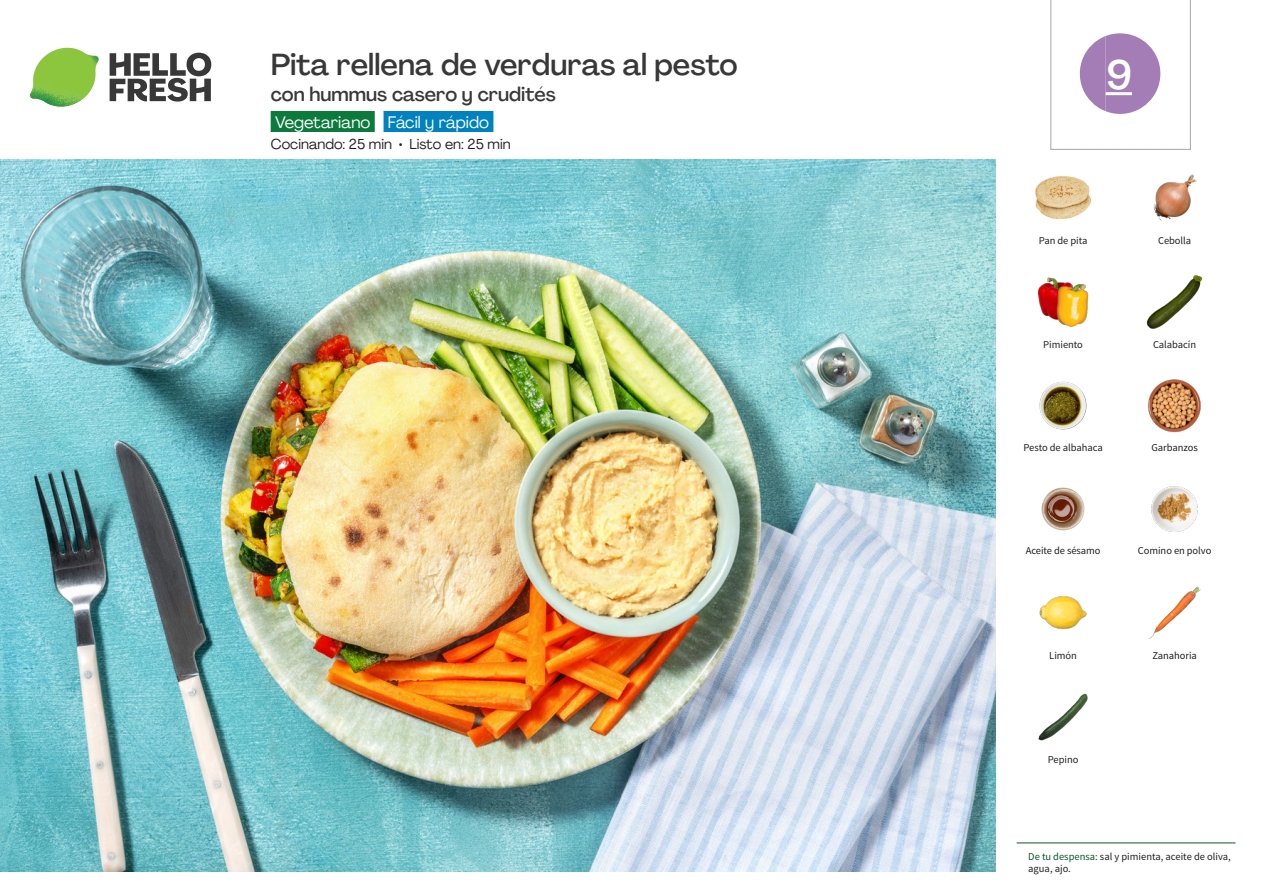
<style>
.page{position:relative;width:1263px;height:893px;background:#fff}
.page>*{position:absolute;margin:0;border:0;box-sizing:border-box;transform-origin:0 0}
._24_Recipe_Nr_Bag{font:500 40.5px "Agrandir";color:#fff}
._15_Titel_UK{font:500 30px "Agrandir";color:#383839}
._15_Titel_UK-2{font:500 19.5px "Agrandir";color:#383839}
._02_Box_Type{font:16.5px "Agrandir";color:#fff}
._02_Box_Type-2{font:14.25px "Agrandir";color:#231f20}
._18_FRONT_ingredient{font:10.5px/12px "Source Sans Pro";letter-spacing:-.005em;color:#231f20}
.s1{color:#0e572c}
</style>
<div class="page">
<svg style="left:110px;top:53px;width:101px;height:49px"></svg>
<img style="left:30px;top:48px;width:69px;height:59px">
<img style="left:0;top:159px;width:995px;height:713px">
<div style="left:271px;top:111px;width:104px;height:21px;background:#0d7a3d"></div>
<div style="left:383px;top:111px;width:110px;height:21px;background:#0082bf"></div>
<hr style="left:1016px;top:843px;width:219px;height:1px;background:#0e572c">
<img style="left:1035px;top:176px;width:57px;height:43px">
<img style="left:1153px;top:174px;width:44px;height:47px">
<img style="left:1146px;top:275px;width:57px;height:54px">
<img style="left:1037px;top:277px;width:52px;height:50px">
<img style="left:1148px;top:379px;width:53px;height:54px">
<img style="left:1039px;top:381px;width:48px;height:49px">
<img style="left:1151px;top:486px;width:47px;height:46px">
<img style="left:1041px;top:487px;width:44px;height:44px">
<img style="left:1148px;top:586px;width:53px;height:53px">
<img style="left:1039px;top:596px;width:48px;height:34px">
<img style="left:1038px;top:693px;width:50px;height:48px">
<svg style="left:1050px;top:0;width:141px;height:150px"></svg>
<p class="_15_Titel_UK" style="left:271px;top:46px;width:469px">Pita rellena de verduras al pesto</p>
<p class="_15_Titel_UK-2" style="left:271px;top:82px;width:287px">con hummus casero y crudités</p>
<p class="_02_Box_Type" style="left:275px;top:112px;width:215px">Vegetariano Fácil y rápido</p>
<p class="_02_Box_Type-2" style="left:271px;top:135px;width:241px">Cocinando: 25 min • Listo en: 25 min</p>
<p class="_24_Recipe_Nr_Bag" style="left:1106px;top:50px;width:28px">9</p>
<p class="_18_FRONT_ingredient" style="left:1039px;top:235px;width:50px">Pan de pita</p>
<p class="_18_FRONT_ingredient" style="left:1158px;top:235px;width:35px">Cebolla</p>
<p class="_18_FRONT_ingredient" style="left:1043px;top:339px;width:41px">Pimiento</p>
<p class="_18_FRONT_ingredient" style="left:1153px;top:339px;width:45px">Calabacín</p>
<p class="_18_FRONT_ingredient" style="left:1023px;top:441px;width:81px">Pesto de albahaca</p>
<p class="_18_FRONT_ingredient" style="left:1151px;top:441px;width:48px">Garbanzos</p>
<p class="_18_FRONT_ingredient" style="left:1026px;top:545px;width:76px">Aceite de sésamo</p>
<p class="_18_FRONT_ingredient" style="left:1138px;top:545px;width:75px">Comino en polvo</p>
<p class="_18_FRONT_ingredient" style="left:1049px;top:649px;width:29px">Limón</p>
<p class="_18_FRONT_ingredient" style="left:1152px;top:649px;width:46px">Zanahoria</p>
<p class="_18_FRONT_ingredient" style="left:1048px;top:754px;width:32px">Pepino</p>
<p class="_18_FRONT_ingredient" style="left:1028px;top:850px;width:204px"><span class="s1">De tu despensa:</span> sal y pimienta, aceite de oliva, agua, ajo.</p>
</div>
